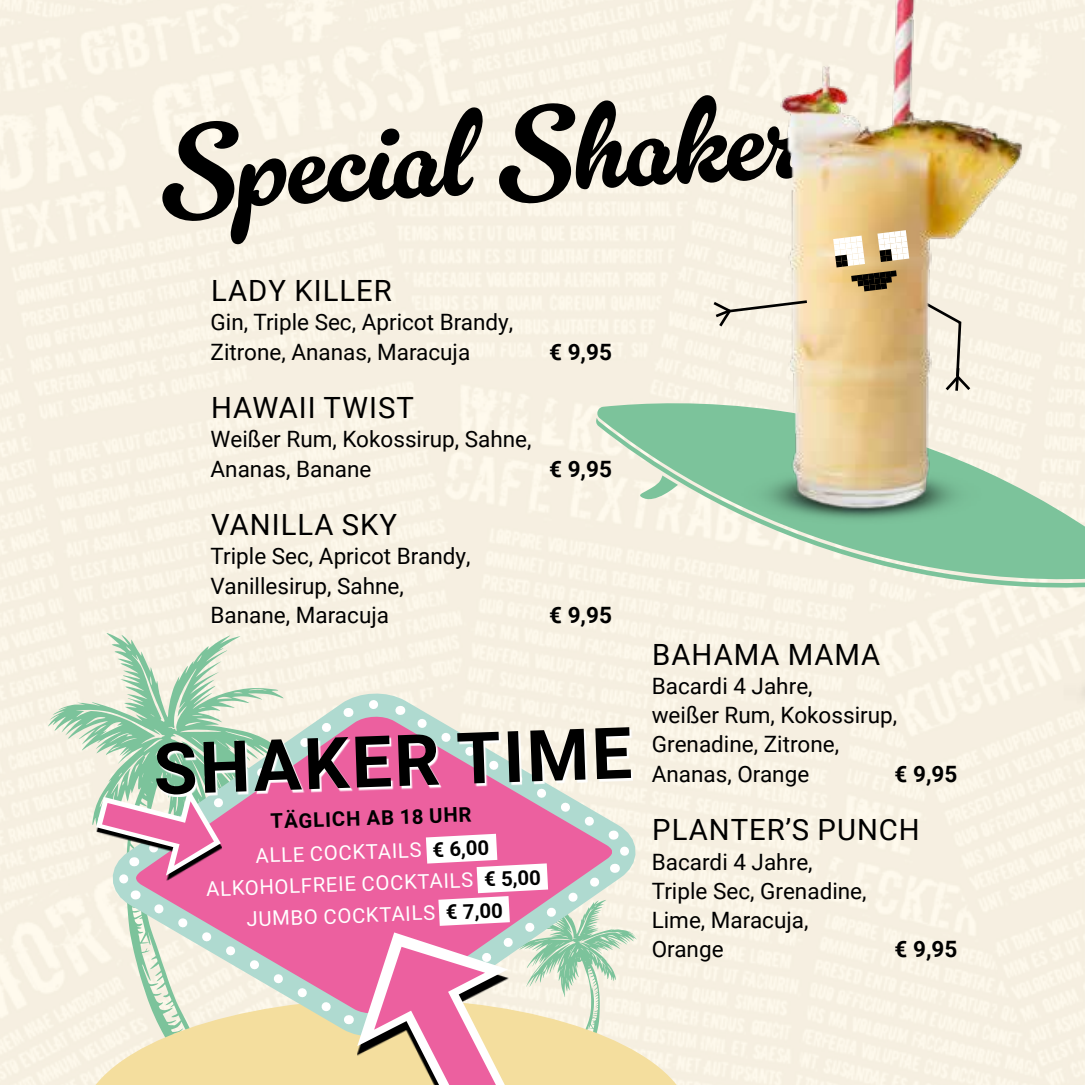
<style>
.page{position:relative;width:1085px;height:1085px;background:#fff}
.page>*{position:absolute;margin:0;border:0;box-sizing:border-box;transform-origin:0 0}
.t1{font:121.5px "Gelato Luxe";color:#000}
.t2{font:700 71.33px "Roboto";color:#000}
.t3{font:29.25px "Roboto";letter-spacing:.035em;color:#000}
.t4{font:22.5px/29.2px "Roboto";color:#000}
.t5{font:700 22.5px "Roboto";color:#000}
.t6{font:20.25px/31.5px "Roboto";color:#fff;text-align:center}
.t7{font:700 20.25px/33.8px "Roboto";color:#000;text-align:center}
.s1{font-weight:400;color:#fff}
.s2{font-weight:700;color:#000}
</style>
<div class="page">
<svg style="left:881px;top:733px;width:203px;height:351px;background:#f7f1e3"></svg>
<svg style="left:888px;top:757px;width:196px;height:327px;background:#f7f1e3"></svg>
<svg style="left:896px;top:783px;width:188px;height:301px;background:#f7f1e3"></svg>
<svg style="left:48px;top:633px;width:240px;height:451px;background:#efeedf"></svg>
<svg style="left:85px;top:998px;width:602px;height:86px;background:#f7eed8"></svg>
<svg style="left:595px;top:418px;width:489px;height:174px;background:#efeede"></svg>
<svg style="left:597px;top:400px;width:487px;height:183px;background:#cbe0c9"></svg>
<img style="left:689px;top:0;width:354px;height:538px">
<svg style="left:833px;top:230px;width:139px;height:163px;background:#d9c29a"></svg>
<svg style="left:710px;top:298px;width:99px;height:31px;background:#ddd5c6"></svg>
<svg style="left:102px;top:670px;width:557px;height:389px;background:#f0efdf"></svg>
<svg style="left:96px;top:695px;width:540px;height:389px;background:#e2b3b9"></svg>
<svg style="left:158px;top:728px;width:475px;height:68px"></svg>
<h1 class="t1" style="left:157px;top:98px;width:677px;rotate:-3deg">Special Shakers</h1>
<h3 class="t3" style="left:211px;top:270px;width:182px">LADY KILLER</h3>
<p class="t4" style="left:210px;top:307px;width:304px">Gin, Triple Sec, Apricot Brandy,<br>Zitrone, Ananas, Maracuja</p>
<h3 class="t3" style="left:211px;top:387px;width:204px">HAWAII TWIST</h3>
<p class="t4" style="left:210px;top:424px;width:322px">Weißer Rum, Kokossirup, Sahne,<br>Ananas, Banane</p>
<h3 class="t3" style="left:211px;top:504px;width:187px">VANILLA SKY</h3>
<p class="t4" style="left:210px;top:541px;width:261px">Triple Sec, Apricot Brandy,<br>Vanillesirup, Sahne,<br>Banane, Maracuja</p>
<p class="t5" style="left:549px;top:336px;width:64px">€ 9,95</p>
<p class="t5" style="left:549px;top:453px;width:64px">€ 9,95</p>
<p class="t5" style="left:549px;top:599px;width:64px">€ 9,95</p>
<h2 class="t2" style="left:152px;top:719px;width:480px;rotate:-2deg">SHAKER TIME</h2>
<p class="t7" style="left:254px;top:804px;width:235px;rotate:-2deg">TÄGLICH AB 18 UHR<br><span class="s1">ALLE COCKTAILS</span> € 6,00</p>
<p class="t6" style="left:206px;top:872px;width:336px;rotate:-2deg">ALKOHOLFREIE COCKTAILS <span class="s2">€ 5,00<br></span>JUMBO COCKTAILS <span class="s2">€ 7,00</span></p>
<h3 class="t3" style="left:652px;top:633px;width:229px">BAHAMA MAMA</h3>
<p class="t4" style="left:651px;top:670px;width:247px">Bacardi 4 Jahre,<br>weißer Rum, Kokossirup,<br>Grenadine, Zitrone,<br>Ananas, Orange</p>
<p class="t5" style="left:894px;top:757px;width:64px">€ 9,95</p>
<h3 class="t3" style="left:652px;top:809px;width:269px">PLANTER’S PUNCH</h3>
<p class="t4" style="left:651px;top:845px;width:216px">Bacardi 4 Jahre,<br>Triple Sec, Grenadine,<br>Lime, Maracuja,<br>Orange</p>
<p class="t5" style="left:894px;top:933px;width:64px">€ 9,95</p>
</div>
